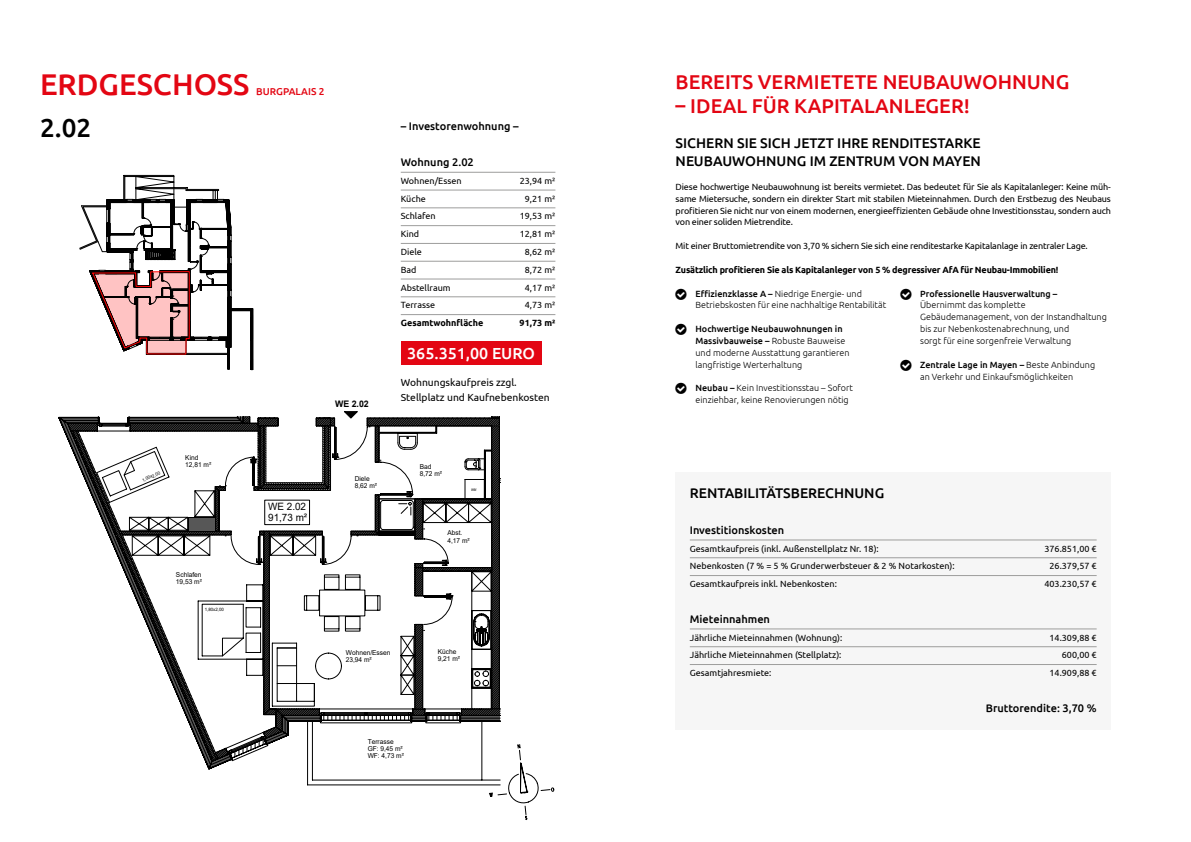
<style>
.page{position:relative;width:1191px;height:842px;background:#fff}
.page>*{position:absolute;margin:0;border:0;box-sizing:border-box;transform-origin:0 0}
.t1{font:500 30px "Ubuntu";color:#e30613}
.t2{font:500 26px "Ubuntu";color:#000}
.t3{font:500 20px "Ubuntu";color:#e30613}
.t4{font:500 16px "Ubuntu";color:#fff}
.t5{font:500 14px/17.8px "Ubuntu";color:#000}
.t6{font:500 11px "Ubuntu";color:#000}
.t7{font:10.3px/14.8px "Ubuntu";color:#000}
.t8{font:10.2px/10.9px "Arial";color:#000}
.t9{font:500 10px "Ubuntu";color:#e30613}
.t10{font:9px/11.9px "Ubuntu";color:#000;text-align:justify}
.t11{font:300 9px/11.9px "Ubuntu";color:#000}
.t12{font:9px "Ubuntu";letter-spacing:-.02em;color:#000}
.t13{font:700 9px "Ubuntu";letter-spacing:-.02em;color:#000}
.t14{font:500 9px "Ubuntu";color:#000}
.t15{font:700 9px "Ubuntu";color:#000}
.t16{font:700 9px "Arial";color:#000}
.t17{font:6.8px/7.3px "Arial";color:#000}
.t18{font:4.5px "Arial";color:#000}
.t19{font:italic 3.6px "Arial";color:#000;scale:.81 1}
.s1{font-weight:500}
</style>
<div class="page">
<div style="left:675px;top:472px;width:435px;height:257px;background:#f6f6f6"></div>
<hr style="left:690px;top:540px;width:406px;height:1px;background:#9d9d9c">
<hr style="left:690px;top:557px;width:406px;height:1px;background:#9d9d9c">
<hr style="left:690px;top:575px;width:406px;height:1px;background:#9d9d9c">
<hr style="left:690px;top:629px;width:406px;height:1px;background:#9d9d9c">
<hr style="left:690px;top:646px;width:406px;height:1px;background:#9d9d9c">
<hr style="left:690px;top:664px;width:406px;height:1px;background:#9d9d9c">
<hr style="left:401px;top:172px;width:154px;height:1px;background:#9d9d9c">
<hr style="left:401px;top:190px;width:154px;height:1px;background:#9d9d9c">
<hr style="left:401px;top:208px;width:154px;height:1px;background:#9d9d9c">
<hr style="left:401px;top:225px;width:154px;height:1px;background:#9d9d9c">
<hr style="left:401px;top:243px;width:154px;height:1px;background:#9d9d9c">
<hr style="left:401px;top:261px;width:154px;height:1px;background:#9d9d9c">
<hr style="left:401px;top:279px;width:154px;height:1px;background:#9d9d9c">
<hr style="left:401px;top:297px;width:154px;height:1px;background:#9d9d9c">
<hr style="left:401px;top:314px;width:154px;height:1px;background:#9d9d9c">
<div style="left:401px;top:341px;width:140px;height:24px;background:#e30613"></div>
<svg style="left:79px;top:175px;width:174px;height:195px"></svg>
<svg style="left:58px;top:411px;width:497px;height:409px"></svg>
<h1 class="t1" style="left:40px;top:65px;width:211px">ERDGESCHOSS</h1>
<p class="t9" style="left:256px;top:85px;width:70px">BURGPALAIS 2</p>
<h2 class="t2" style="left:40px;top:111px;width:53px">2.02</h2>
<p class="t16" style="left:335px;top:398px;width:35px">WE 2.02</p>
<p class="t6" style="left:401px;top:120px;width:119px">– Investorenwohnung –</p>
<p class="t6" style="left:401px;top:155px;width:75px">Wohnung 2.02</p>
<p class="t10" style="left:401px;top:174px;width:62px">Wohnen/Essen</p>
<p class="t10" style="left:520px;top:174px;width:37px">23,94 m²</p>
<p class="t10" style="left:401px;top:192px;width:27px">Küche</p>
<p class="t10" style="left:525px;top:192px;width:32px">9,21 m²</p>
<p class="t10" style="left:401px;top:210px;width:36px">Schlafen</p>
<p class="t10" style="left:520px;top:210px;width:37px">19,53 m²</p>
<p class="t10" style="left:401px;top:228px;width:20px">Kind</p>
<p class="t10" style="left:520px;top:228px;width:37px">12,81 m²</p>
<p class="t10" style="left:401px;top:246px;width:23px">Diele</p>
<p class="t10" style="left:525px;top:246px;width:32px">8,62 m²</p>
<p class="t10" style="left:401px;top:263px;width:17px">Bad</p>
<p class="t10" style="left:525px;top:263px;width:32px">8,72 m²</p>
<p class="t10" style="left:401px;top:281px;width:51px">Abstellraum</p>
<p class="t10" style="left:525px;top:281px;width:32px">4,17 m²</p>
<p class="t10" style="left:401px;top:299px;width:36px">Terrasse</p>
<p class="t10" style="left:525px;top:299px;width:32px">4,73 m²</p>
<p class="t15" style="left:401px;top:318px;width:84px">Gesamtwohnfläche</p>
<p class="t13" style="left:519px;top:318px;width:37px">91,73 m²</p>
<h3 class="t4" style="left:407px;top:343px;width:129px">365.351,00 EURO</h3>
<p class="t7" style="left:401px;top:375px;width:150px">Wohnungskaufpreis zzgl.<br>Stellplatz und Kaufnebenkosten</p>
<p class="t18" style="left:141px;top:477px;width:21px;rotate:-23deg">1,00x2,00</p>
<p class="t17" style="left:185px;top:454px;width:28px">Kind<br>12,81 m²</p>
<p class="t17" style="left:176px;top:571px;width:28px">Schlafen<br>19,53 m²</p>
<p class="t18" style="left:205px;top:606px;width:21px">1,80x2,00</p>
<p class="t8" style="left:268px;top:501px;width:41px">WE 2.02<br>91,73 m²</p>
<p class="t17" style="left:355px;top:475px;width:24px">Diele<br>8,62 m²</p>
<p class="t17" style="left:420px;top:463px;width:24px">Bad<br>8,72 m²</p>
<p class="t19" style="left:471px;top:487px;width:8px">WM</p>
<p class="t17" style="left:447px;top:529px;width:24px">Abst.<br>4,17 m²</p>
<p class="t17" style="left:346px;top:649px;width:46px">Wohnen/Essen<br>23,94 m²</p>
<p class="t17" style="left:438px;top:648px;width:24px">Küche<br>9,21 m²</p>
<p class="t17" style="left:368px;top:738px;width:38px">Terrasse<br>GF: 9,45 m²<br>WF: 4,73 m²</p>
<h3 class="t3" style="left:675px;top:69px;width:395px">BEREITS VERMIETETE NEUBAUWOHNUNG</h3>
<h3 class="t3" style="left:675px;top:93px;width:296px">– IDEAL FÜR KAPITALANLEGER!</h3>
<h3 class="t5" style="left:675px;top:134px;width:307px">SICHERN SIE SICH JETZT IHRE RENDITESTARKE<br>NEUBAUWOHNUNG IM ZENTRUM VON MAYEN</h3>
<p class="t10" style="left:675px;top:180px;width:437px">Diese hochwertige Neubauwohnung ist bereits vermietet. Das bedeutet für Sie als Kapitalanleger: Keine müh&shy;same Mietersuche, sondern ein direkter Start mit stabilen Mieteinnahmen. Durch den Erstbezug des Neubaus profitieren Sie nicht nur von einem modernen, energieeffizienten Gebäude ohne Investitionsstau, sondern auch von einer soliden Mietrendite.</p>
<p class="t12" style="left:675px;top:240px;width:413px">Mit einer Bruttomietrendite von 3,70 % sichern Sie sich eine renditestarke Kapitalanlage in zentraler Lage.</p>
<p class="t13" style="left:675px;top:264px;width:384px">Zusätzlich profitieren Sie als Kapitalanleger von 5 % degressiver AfA für Neubau-Immobilien!</p>
<p class="t11" style="left:695px;top:287px;width:192px"><span class="s1">Effizienzklasse A –</span> Niedrige Energie- und<br>Betriebskosten für eine nachhaltige Rentabilität</p>
<p class="t11" style="left:695px;top:323px;width:156px"><span class="s1">Hochwertige Neubauwohnungen in Massivbauweise –</span> Robuste Bauweise und moderne Ausstattung garantieren langfristige Werterhaltung</p>
<p class="t11" style="left:695px;top:382px;width:159px"><span class="s1">Neubau –</span> Kein Investitionsstau – Sofort einziehbar, keine Renovierungen nötig</p>
<p class="t14" style="left:920px;top:288px;width:139px">Professionelle Hausverwaltung –</p>
<p class="t11" style="left:920px;top:299px;width:188px">Übernimmt das komplette Gebäudemanagement, von der Instandhaltung bis zur Nebenkostenabrechnung, und<br>sorgt für eine sorgenfreie Verwaltung</p>
<p class="t11" style="left:920px;top:358px;width:176px"><span class="s1">Zentrale Lage in Mayen –</span> Beste Anbindung an Verkehr und Einkaufsmöglichkeiten</p>
<h3 class="t5" style="left:690px;top:484px;width:196px">RENTABILITÄTSBERECHNUNG</h3>
<p class="t6" style="left:690px;top:523px;width:96px">Investitionskosten</p>
<p class="t10" style="left:690px;top:542px;width:190px">Gesamtkaufpreis (inkl. Außenstellplatz Nr. 18):</p>
<p class="t10" style="left:1044px;top:542px;width:54px">376.851,00 €</p>
<p class="t10" style="left:690px;top:560px;width:266px">Nebenkosten (7 % = 5 % Grunderwerbsteuer &amp; 2 % Notarkosten):</p>
<p class="t10" style="left:1049px;top:560px;width:49px">26.379,57 €</p>
<p class="t10" style="left:690px;top:578px;width:149px">Gesamtkaufpreis inkl. Nebenkosten:</p>
<p class="t10" style="left:1044px;top:578px;width:54px">403.230,57 €</p>
<p class="t6" style="left:690px;top:612px;width:82px">Mieteinnahmen</p>
<p class="t10" style="left:690px;top:631px;width:154px">Jährliche Mieteinnahmen (Wohnung):</p>
<p class="t10" style="left:1049px;top:631px;width:49px">14.309,88 €</p>
<p class="t10" style="left:690px;top:649px;width:153px">Jährliche Mieteinnahmen (Stellplatz):</p>
<p class="t10" style="left:1061px;top:649px;width:36px">600,00 €</p>
<p class="t10" style="left:690px;top:667px;width:83px">Gesamtjahresmiete:</p>
<p class="t10" style="left:1049px;top:667px;width:49px">14.909,88 €</p>
<p class="t6" style="left:985px;top:701px;width:112px">Bruttorendite: 3,70 %</p>
</div>
